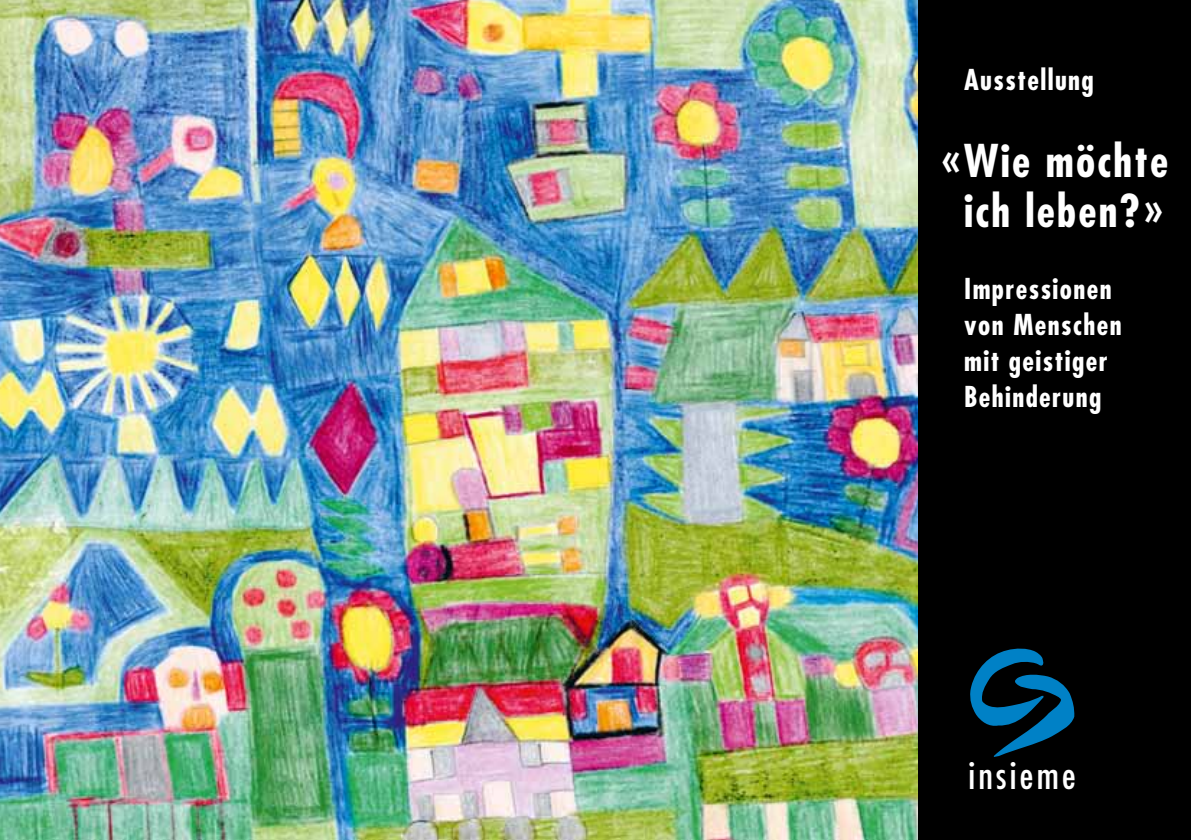
<style>
.page{position:relative;width:1191px;height:840px;background:#fff}
.page>*{position:absolute;margin:0;border:0;box-sizing:border-box;transform-origin:0 0}
.t1{font:700 condensed 44px/50px "Futura";letter-spacing:.05em;color:#fff;text-align:center}
.t2{font:condensed 37.6px "Futura";letter-spacing:.085em;color:#fff}
.t3{font:700 condensed 28px/36px "Futura";letter-spacing:.05em;color:#fff}
</style>
<div class="page">
<img style="left:0;top:0;width:918px;height:839px">
<div style="left:918px;top:0;width:273px;height:839px;background:#000"></div>
<svg style="left:970px;top:648px;width:104px;height:108px"></svg>
<p class="t3" style="left:964px;top:62px;width:131px">Ausstellung</p>
<h1 class="t1" style="left:941px;top:135px;width:228px">«Wie möchte ich leben?»</h1>
<p class="t3" style="left:964px;top:270px;width:159px">Impressionen von Menschen mit geistiger<br>Behinderung</p>
<h2 class="t2" style="left:968px;top:751px;width:109px">insieme</h2>
</div>
